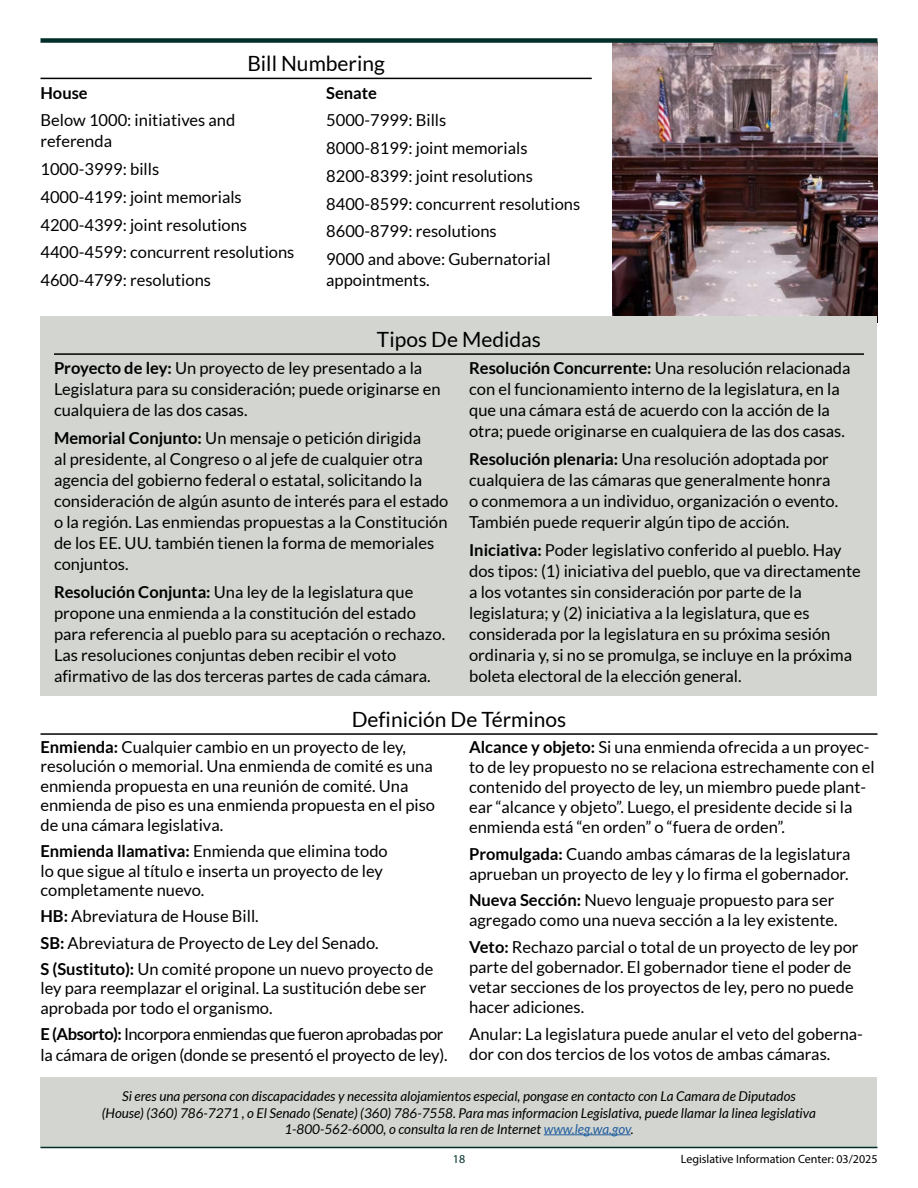
<style>
.page{position:relative;width:918px;height:1188px;background:#fff}
.page>*{position:absolute;margin:0;border:0;box-sizing:border-box;transform-origin:0 0}
.t1{font:21px "Lato";color:#000}
.t2{font:16.5px/21px "Lato";color:#000}
.t3{font:16.5px/21px "Lato";letter-spacing:-.025em;color:#000}
.t4{font:700 16.5px "Lato";color:#000}
.t5{font:italic 13.5px/16.2px "Lato";color:#000;text-align:center}
.t6{font:12px "Myriad Pro";color:#000}
.t7{font:12px "Myriad Pro";color:#012e29}
.s1{font-weight:700}
.s2{color:#215e9e}
</style>
<div class="page">
<div style="left:40px;top:1077px;width:838px;height:70px;background:#d2d5d0"></div>
<hr style="left:544px;top:1134px;width:87px;height:1px;background:#215e9e">
<hr style="left:40px;top:1147px;width:838px;height:1px;background:#012e29">
<img style="left:612px;top:43px;width:266px;height:273px">
<div style="left:40px;top:38px;width:838px;height:5px;background:#012e29"></div>
<div style="left:40px;top:316px;width:838px;height:380px;background:#d2d5d0"></div>
<hr style="left:54px;top:353px;width:810px;height:2px;background:#000">
<hr style="left:40px;top:733px;width:838px;height:2px;background:#000">
<hr style="left:40px;top:78px;width:552px;height:1px;background:#000">
<p class="t1" style="left:247px;top:52px;width:139px">Bill Numbering</p>
<p class="t4" style="left:40px;top:83px;width:49px">House</p>
<p class="t2" style="left:40px;top:110px;width:196px">Below 1000: initiatives and referenda</p>
<p class="t2" style="left:40px;top:155px;width:255px;line-height:27.8px">1000-3999: bills<br>4000-4199: joint memorials<br>4200-4399: joint resolutions<br>4400-4599: concurrent resolutions<br>4600-4799: resolutions</p>
<p class="t4" style="left:326px;top:83px;width:52px">Senate</p>
<p class="t2" style="left:326px;top:106px;width:255px;line-height:27.8px">5000-7999: Bills<br>8000-8199: joint memorials<br>8200-8399: joint resolutions<br>8400-8599: concurrent resolutions<br>8600-8799: resolutions<br>9000 and above: Gubernatorial</p>
<p class="t2" style="left:326px;top:270px;width:105px">appointments.</p>
<p class="t1" style="left:377px;top:327px;width:166px">Tipos De Medidas</p>
<p class="t2" style="left:54px;top:358px;width:388px"><span class="s1">Proyecto de ley:</span> Un proyecto de ley presentado a la<br>Legislatura para su consideración; puede originarse en cualquiera de las dos casas.</p>
<p class="t2" style="left:54px;top:428px;width:396px"><span class="s1">Memorial Conjunto:</span> Un mensaje o petición dirigida<br>al presidente, al Congreso o al jefe de cualquier otra agencia del gobierno federal o estatal, solicitando la consideración de algún asunto de interés para el estado o la región. Las enmiendas propuestas a la Constitución de los EE. UU. también tienen la forma de memoriales conjuntos.</p>
<p class="t2" style="left:54px;top:581px;width:393px"><span class="s1">Resolución Conjunta:</span> Una ley de la legislatura que propone una enmienda a la constitución del estado para referencia al pueblo para su aceptación o rechazo.<br>Las resoluciones conjuntas deben recibir el voto afirmativo de las dos terceras partes de cada cámara.</p>
<p class="t2" style="left:469px;top:358px;width:383px"><span class="s1">Resolución Concurrente:</span> Una resolución relacionada con el funcionamiento interno de la legislatura, en la que una cámara está de acuerdo con la acción de la otra; puede originarse en cualquiera de las dos casas.</p>
<p class="t2" style="left:469px;top:449px;width:371px"><span class="s1">Resolución plenaria:</span> Una resolución adoptada por cualquiera de las cámaras que generalmente honra o conmemora a un individuo, organización o evento.<br>También puede requerir algún tipo de acción.</p>
<p class="t2" style="left:469px;top:539px;width:393px"><span class="s1">Iniciativa:</span> Poder legislativo conferido al pueblo. Hay dos tipos: (1) iniciativa del pueblo, que va directamente a los votantes sin consideración por parte de la legislatura; y (2) iniciativa a la legislatura, que es considerada por la legislatura en su próxima sesión ordinaria y, si no se promulga, se incluye en la próxima boleta electoral de la elección general.</p>
<p class="t1" style="left:352px;top:707px;width:216px">Definición De Términos</p>
<p class="t2" style="left:40px;top:737px;width:396px;line-height:19.5px"><span class="s1">Enmienda:</span> Cualquier cambio en un proyecto de ley, resolución o memorial. Una enmienda de comité es una enmienda propuesta en una reunión de comité. Una enmienda de piso es una enmienda propuesta en el piso de una cámara legislativa.</p>
<p class="t2" style="left:40px;top:841px;width:349px;line-height:19.5px"><span class="s1">Enmienda llamativa:</span> Enmienda que elimina todo lo que sigue al título e inserta un proyecto de ley completamente nuevo.</p>
<p class="t2" style="left:40px;top:903px;width:394px;line-height:26.2px"><span class="s1">HB:</span> Abreviatura de House Bill.<br><span class="s1">SB:</span> Abreviatura de Proyecto de Ley del Senado.<br><span class="s1">S (Sustituto):</span> Un comité propone un nuevo proyecto de</p>
<p class="t2" style="left:40px;top:979px;width:387px;line-height:19.5px">ley para reemplazar el original. La sustitución debe ser aprobada por todo el organismo.</p>
<p class="t3" style="left:40px;top:1024px;width:409px"><span class="s1">E (Absorto):</span> Incorpora enmiendas que fueron aprobadas por la cámara de origen (donde se presentó el proyecto de ley).</p>
<p class="t2" style="left:469px;top:737px;width:407px;line-height:20px"><span class="s1">Alcance y objeto:</span> Si una enmienda ofrecida a un proyec&shy;to de ley propuesto no se relaciona estrechamente con el contenido del proyecto de ley, un miembro puede plant&shy;ear “alcance y objeto”. Luego, el presidente decide si la enmienda está “en orden” o “fuera de orden”.</p>
<p class="t2" style="left:469px;top:844px;width:383px;line-height:20px"><span class="s1">Promulgada:</span> Cuando ambas cámaras de la legislatura aprueban un proyecto de ley y lo firma el gobernador.</p>
<p class="t2" style="left:469px;top:890px;width:370px;line-height:20px"><span class="s1">Nueva Sección:</span> Nuevo lenguaje propuesto para ser agregado como una nueva sección a la ley existente.</p>
<p class="t2" style="left:469px;top:937px;width:391px;line-height:20px"><span class="s1">Veto:</span> Rechazo parcial o total de un proyecto de ley por parte del gobernador. El gobernador tiene el poder de vetar secciones de los proyectos de ley, pero no puede hacer adiciones.</p>
<p class="t2" style="left:469px;top:1024px;width:395px;line-height:20px">Anular: La legislatura puede anular el veto del goberna&shy;dor con dos tercios de los votos de ambas cámaras.</p>
<p class="t5" style="left:102px;top:1089px;width:716px">Si eres una persona con discapacidades y necessita alojamientos especial, pongase en contacto con La Camara de Diputados (House) (360) 786-7271 , o El Senado (Senate) (360) 786-7558. Para mas informacion Legislativa, puede llamar la linea legislativa<br>1-800-562-6000, o consulta la ren de Internet <span class="s2">www.leg.wa.gov</span>.</p>
<p class="t6" style="left:681px;top:1152px;width:198px">Legislative Information Center: 03/2025</p>
<p class="t7" style="left:453px;top:1152px;width:14px">18</p>
</div>
